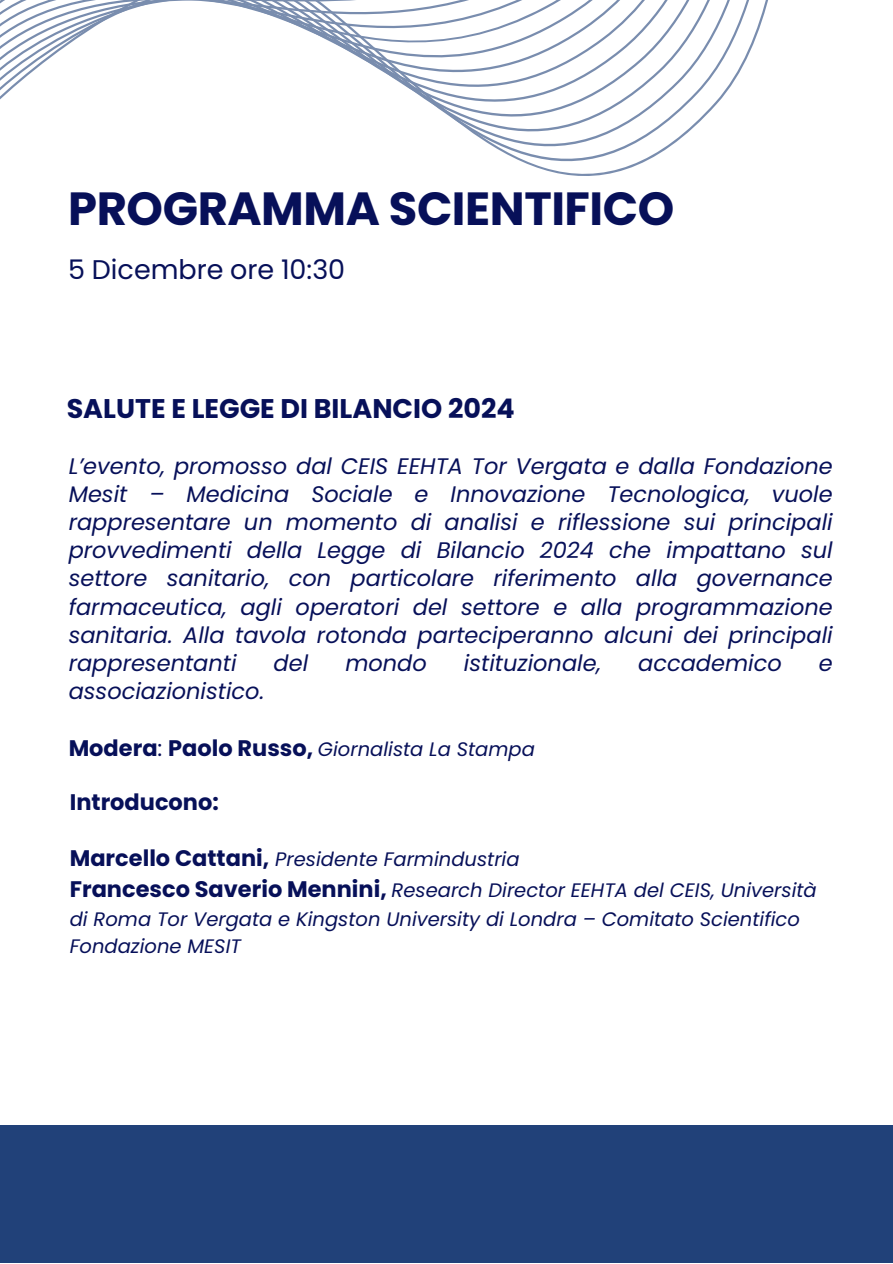
<style>
.page{position:relative;width:893px;height:1264px;background:#fff}
.page>*{position:absolute;margin:0;border:0;box-sizing:border-box;transform-origin:0 0}
.t1{font:700 46.5px "Poppins";letter-spacing:-.01em;color:#071059}
.t2{font:700 27px "Poppins";color:#071059}
.t3{font:27px "Poppins";color:#071059}
.t4{font:italic 22.5px/28px "Poppins";color:#071059;text-align:justify}
.t5{font:700 22.5px "Poppins";color:#071059}
.t6{font:italic 19.5px/31.5px "Poppins";color:#071059}
.s1{font-weight:700;font-style:normal;font-size:22.5px}
.s2{font-style:normal;font-size:22.5px}
</style>
<div class="page">
<svg style="left:0;top:0;width:768px;height:176px"></svg>
<div style="left:0;top:1125px;width:892px;height:137px;background:#214179"></div>
<p class="t1" style="left:68px;top:176px;width:607px">PROGRAMMA SCIENTIFICO</p>
<p class="t3" style="left:68px;top:251px;width:278px">5 Dicembre ore 10:30</p>
<p class="t2" style="left:67px;top:389px;width:449px">SALUTE E LEGGE DI BILANCIO 2024</p>
<p class="t4" style="left:69px;top:452px;width:765px">L’evento, promosso dal CEIS EEHTA Tor Vergata e dalla Fondazione Mesit – Medicina Sociale e Innovazione Tecnologica, vuole rappresentare un momento di analisi e riflessione sui principali provvedimenti della Legge di Bilancio 2024 che impattano sul settore sanitario, con particolare riferimento alla governance farmaceutica, agli operatori del settore e alla programmazione sanitaria. Alla tavola rotonda parteciperanno alcuni dei principali rappresentanti</p>
<p class="t4" style="left:273px;top:649px;width:36px">del</p>
<p class="t4" style="left:345px;top:649px;width:83px">mondo</p>
<p class="t4" style="left:464px;top:649px;width:139px">istituzionale,</p>
<p class="t4" style="left:638px;top:649px;width:145px">accademico</p>
<p class="t4" style="left:818px;top:649px;width:15px">e</p>
<p class="t4" style="left:69px;top:677px;width:197px">associazionistico.</p>
<p class="t6" style="left:69px;top:733px;width:467px"><span class="s1">Modera</span><span class="s2">:</span> <span class="s1">Paolo Russo,</span> Giornalista La Stampa</p>
<p class="t5" style="left:70px;top:788px;width:150px">Introducono:</p>
<p class="t6" style="left:70px;top:843px;width:748px"><span class="s1">Marcello Cattani,</span> Presidente Farmindustria<br><span class="s1">Francesco Saverio Mennini,</span> Research Director EEHTA del CEIS, Università</p>
<p class="t6" style="left:70px;top:905px;width:731px;line-height:27.3px">di Roma Tor Vergata e Kingston University di Londra – Comitato Scientifico<br>Fondazione MESIT</p>
</div>
